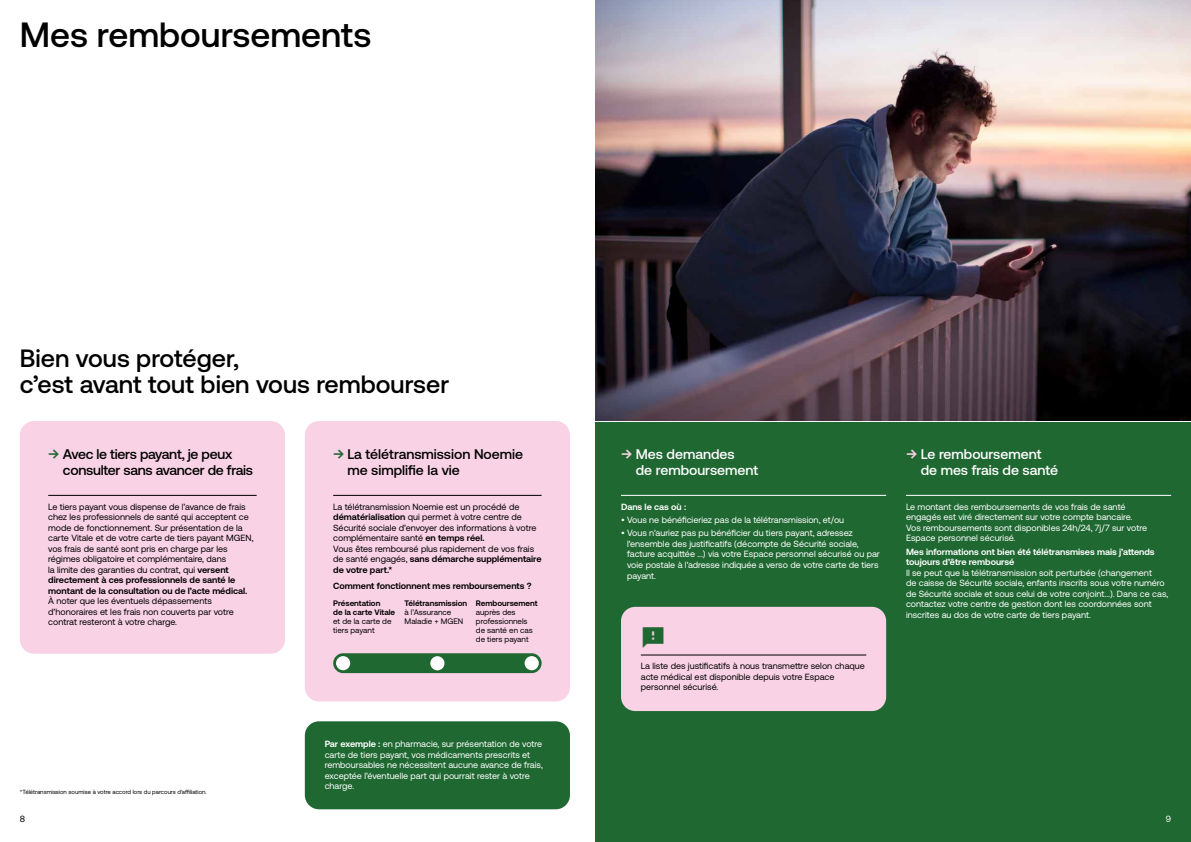
<style>
.page{position:relative;width:1191px;height:842px;background:#fff}
.page>*{position:absolute;margin:0;border:0;box-sizing:border-box;transform-origin:0 0}
.t1{font:500 35px "Aeonik MGEN";color:#000}
.t2{font:500 25px/26px "Aeonik MGEN";color:#000}
.t3{font:500 14px/16px "Aeonik MGEN";color:#fff}
.t4{font:500 14px/16px "Aeonik MGEN";letter-spacing:-.02em;color:#000}
.t5{font:500 14px/16px "Aeonik MGEN";color:#000}
.t6{font:9px/10.5px "Aeonik MGEN";color:#fff}
.t7{font:9px/10.5px "Aeonik MGEN";color:#000}
.t8{font:700 9px/10.5px "Aeonik MGEN";color:#fff}
.t9{font:700 9px "Aeonik MGEN";color:#000}
.t10{font:8px/9px "Aeonik MGEN";color:#000}
.t11{font:700 8px/9px "Aeonik MGEN";color:#000}
.t12{font:6px "Aeonik MGEN";color:#000}
.s1{color:#206832}
.s2{font-weight:700}
.s3{color:#f9d2e5}
</style>
<div class="page">
<div style="left:20px;top:421px;width:265px;height:233px;background:#f9d2e5;border-radius:14px"></div>
<div style="left:305px;top:421px;width:265px;height:280px;background:#f9d2e5;border-radius:14px"></div>
<div style="left:595px;top:421px;width:596px;height:421px;background:#206832"></div>
<img style="left:595px;top:0;width:596px;height:421px">
<hr style="left:48px;top:495px;width:209px;height:1px;background:#000">
<hr style="left:333px;top:495px;width:208px;height:1px;background:#000">
<div style="left:305px;top:721px;width:265px;height:88px;background:#206832;border-radius:14px"></div>
<div style="left:333px;top:653px;width:208px;height:20px;background:#206832;border-radius:10px"></div>
<div style="left:336px;top:656px;width:14px;height:14px;background:#fff;border-radius:50%"></div>
<div style="left:430px;top:656px;width:14px;height:14px;background:#fff;border-radius:50%"></div>
<div style="left:524px;top:656px;width:15px;height:14px;background:#fff;border-radius:50%"></div>
<hr style="left:906px;top:495px;width:265px;height:1px;background:#fff">
<div style="left:621px;top:607px;width:265px;height:104px;background:#f9d2e5;border-radius:14px"></div>
<hr style="left:641px;top:655px;width:225px;height:1px;background:#000">
<hr style="left:621px;top:495px;width:265px;height:1px;background:#fff">
<h1 class="t1" style="left:20px;top:16px;width:353px">Mes remboursements</h1>
<h2 class="t2" style="left:20px;top:345px;width:431px">Bien vous protéger,<br>c’est avant tout bien vous rembourser</h2>
<h3 class="t4" style="left:63px;top:446px;width:192px;text-indent:-15px"><span class="s1">→</span> Avec le tiers payant, je peux consulter sans avancer de frais</h3>
<h3 class="t5" style="left:347px;top:446px;width:177px;text-indent:-14px"><span class="s1">→</span> La télétransmission Noemie me simplifie la vie</h3>
<p class="t7" style="left:48px;top:501px;width:207px">Le tiers payant vous dispense de l’avance de frais chez les professionnels de santé qui acceptent ce mode de fonctionnement. Sur présentation de la carte Vitale et de votre carte de tiers payant MGEN, vos frais de santé sont pris en charge par les régimes obligatoire et complémentaire, dans<br>la limite des garanties du contrat, qui <span class="s2">versent directement à ces professionnels de santé le montant de la consultation ou de l’acte médical.</span></p>
<p class="t7" style="left:48px;top:596px;width:187px">À noter que les éventuels dépassements d’honoraires et les frais non couverts par votre contrat resteront à votre charge.</p>
<p class="t7" style="left:333px;top:501px;width:210px">La télétransmission Noemie est un procédé de <span class="s2">dématérialisation</span> qui permet à votre centre de Sécurité sociale d’envoyer des informations à votre complémentaire santé <span class="s2">en temps réel.<br></span>Vous êtes remboursé plus rapidement de vos frais de santé engagés, <span class="s2">sans démarche supplémentaire de votre part.*</span></p>
<p class="t9" style="left:333px;top:581px;width:200px">Comment fonctionnent mes remboursements ?</p>
<p class="t11" style="left:333px;top:599px;width:64px">Présentation<br>de la carte Vitale</p>
<p class="t10" style="left:333px;top:617px;width:60px">et de la carte de tiers payant</p>
<p class="t11" style="left:404px;top:599px;width:64px">Télétransmission</p>
<p class="t10" style="left:404px;top:608px;width:60px">à l’Assurance<br>Maladie + MGEN</p>
<p class="t11" style="left:476px;top:599px;width:63px">Remboursement</p>
<p class="t10" style="left:476px;top:608px;width:59px">auprès des professionnels de santé en cas de tiers payant</p>
<p class="t12" style="left:20px;top:788px;width:188px">*Télétransmission soumise à votre accord lors du parcours d'affiliation.</p>
<p class="t6" style="left:325px;top:739px;width:220px"><span class="s2">Par exemple :</span> en pharmacie, sur présentation de votre carte de tiers payant, vos médicaments prescrits et remboursables ne nécessitent aucune avance de frais, exceptée l’éventuelle part qui pourrait rester à votre charge.</p>
<h3 class="t3" style="left:636px;top:446px;width:124px;text-indent:-15px"><span class="s3">→</span> Mes demandes<br>de remboursement</h3>
<p class="t8" style="left:621px;top:501px;width:67px">Dans le cas où :</p>
<p class="t6" style="left:621px;top:515px;width:225px">• Vous ne bénéficieriez pas de la télétransmission, et/ou</p>
<p class="t6" style="left:627px;top:528px;width:254px;text-indent:-6px">• Vous n'auriez pas pu bénéficier du tiers payant, adressez l'ensemble des justificatifs (décompte de Sécurité sociale, facture acquittée ...) via votre Espace personnel sécurisé ou par voie postale à l'adresse indiquée a verso de votre carte de tiers payant.</p>
<p class="t7" style="left:641px;top:661px;width:225px">La liste des justificatifs à nous transmettre selon chaque acte médical est disponible depuis votre Espace personnel sécurisé.</p>
<h3 class="t3" style="left:920px;top:446px;width:139px;text-indent:-15px"><span class="s3">→</span> Le remboursement de mes frais de santé</h3>
<p class="t6" style="left:906px;top:501px;width:242px">Le montant des remboursements de vos frais de santé engagés est viré directement sur votre compte bancaire.<br>Vos remboursements sont disponibles 24h/24, 7j/7 sur votre Espace personnel sécurisé.</p>
<p class="t8" style="left:906px;top:546px;width:250px">Mes informations ont bien été télétransmises mais j’attends toujours d’être remboursé</p>
<p class="t6" style="left:906px;top:567px;width:264px">Il se peut que la télétransmission soit perturbée (changement<br>de caisse de Sécurité sociale, enfants inscrits sous votre numéro de Sécurité sociale et sous celui de votre conjoint...). Dans ce cas, contactez votre centre de gestion dont les coordonnées sont inscrites au dos de votre carte de tiers payant.</p>
<p class="t7" style="left:20px;top:814px;width:7px">8</p>
<p class="t6" style="left:1165px;top:814px;width:7px">9</p>
</div>
